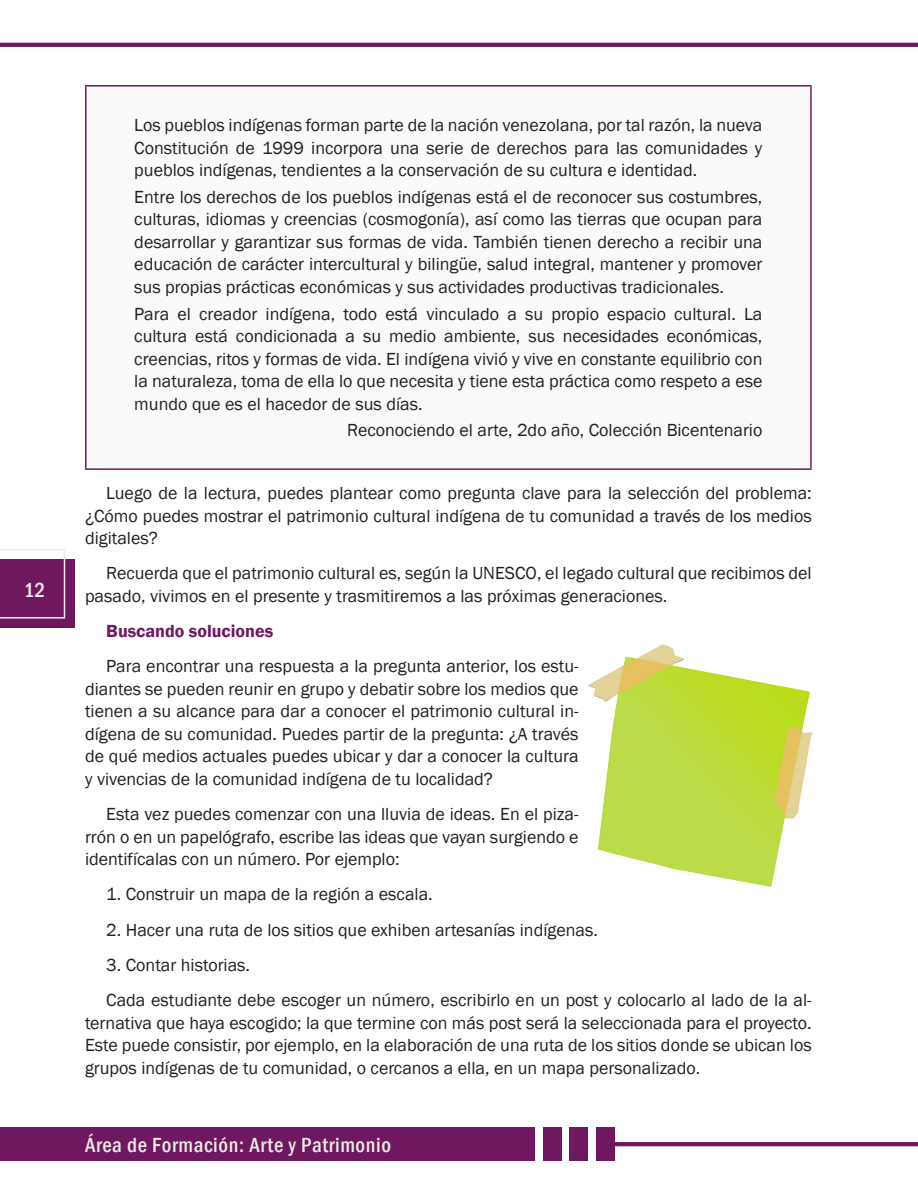
<style>
.page{position:relative;width:918px;height:1188px;background:#fff}
.page>*{position:absolute;margin:0;border:0;box-sizing:border-box;transform-origin:0 0}
.t1{font:500 condensed 21px "Franklin Gothic";letter-spacing:.03em;color:#eaece6}
.t2{font:18px/22.5px "Franklin Gothic";color:#231f20;text-align:justify}
.t3{font:600 18px "Franklin Gothic";color:#6f1860}
</style>
<div class="page">
<hr style="left:0;top:43px;width:918px;height:4px;background:#6f1860">
<div style="left:0;top:560px;width:75px;height:68px;background:#6f1860"></div>
<div style="left:0;top:1128px;width:535px;height:33px;background:#6f1860"></div>
<div style="left:543px;top:1128px;width:18px;height:33px;background:#6f1860"></div>
<div style="left:570px;top:1128px;width:18px;height:33px;background:#6f1860"></div>
<div style="left:596px;top:1128px;width:18px;height:33px;background:#6f1860"></div>
<svg style="left:0;top:549px;width:65px;height:70px"></svg>
<svg style="left:614px;top:1142px;width:304px;height:4px"></svg>
<div style="left:86px;top:86px;width:725px;height:383px;background:#fafaf9"></div>
<hr style="left:85px;top:85px;width:727px;height:2px;background:#6f1860">
<hr style="left:85px;top:87px;width:2px;height:381px;background:#6f1860">
<hr style="left:810px;top:87px;width:2px;height:381px;background:#6f1860">
<hr style="left:85px;top:468px;width:727px;height:2px;background:#6f1860">
<img style="left:587px;top:644px;width:225px;height:243px">
<p class="t1" style="left:24px;top:576px;width:23px">12</p>
<p class="t2" style="left:134px;top:114px;width:630px">Los pueblos indígenas forman parte de la nación venezolana, por tal razón, la nueva Constitución de 1999 incorpora una serie de derechos para las comunidades y pueblos indígenas, tendientes a la conservación de su cultura e identidad.</p>
<p class="t2" style="left:134px;top:186px;width:630px">Entre los derechos de los pueblos indígenas está el de reconocer sus costumbres, culturas, idiomas y creencias (cosmogonía), así como las tierras que ocupan para desarrollar y garantizar sus formas de vida. También tienen derecho a recibir una educación de carácter intercultural y bilingüe, salud integral, mantener y promover sus propias prácticas económicas y sus actividades productivas tradicionales.</p>
<p class="t2" style="left:134px;top:303px;width:630px">Para el creador indígena, todo está vinculado a su propio espacio cultural. La cultura está condicionada a su medio ambiente, sus necesidades económicas, creencias, ritos y formas de vida. El indígena vivió y vive en constante equilibrio con la naturaleza, toma de ella lo que necesita y tiene esta práctica como respeto a ese mundo que es el hacedor de sus días.</p>
<p class="t2" style="left:347px;top:420px;width:417px">Reconociendo el arte, 2do año, Colección Bicentenario</p>
<p class="t2" style="left:85px;top:482px;width:728px;text-indent:21px">Luego de la lectura, puedes plantear como pregunta clave para la selección del problema: ¿Cómo puedes mostrar el patrimonio cultural indígena de tu comunidad a través de los medios digitales?</p>
<p class="t2" style="left:85px;top:563px;width:728px;text-indent:21px">Recuerda que el patrimonio cultural es, según la UNESCO, el legado cultural que recibimos del pasado, vivimos en el presente y trasmitiremos a las próximas generaciones.</p>
<p class="t3" style="left:106px;top:620px;width:169px">Buscando soluciones</p>
<p class="t2" style="left:85px;top:656px;width:495px;text-indent:21px">Para encontrar una respuesta a la pregunta anterior, los estu&shy;diantes se pueden reunir en grupo y debatir sobre los medios que tienen a su alcance para dar a conocer el patrimonio cultural in&shy;dígena de su comunidad. Puedes partir de la pregunta: ¿A través de qué medios actuales puedes ubicar y dar a conocer la cultura y vivencias de la comunidad indígena de tu localidad?</p>
<p class="t2" style="left:85px;top:803px;width:495px;text-indent:21px">Esta vez puedes comenzar con una lluvia de ideas. En el piza&shy;rrón o en un papelógrafo, escribe las ideas que vayan surgiendo e identifícalas con un número. Por ejemplo:</p>
<p class="t2" style="left:106px;top:884px;width:328px">1. Construir un mapa de la región a escala.</p>
<p class="t2" style="left:106px;top:919px;width:493px">2. Hacer una ruta de los sitios que exhiben artesanías indígenas.</p>
<p class="t2" style="left:106px;top:954px;width:145px">3. Contar historias.</p>
<p class="t2" style="left:85px;top:989px;width:728px;text-indent:21px">Cada estudiante debe escoger un número, escribirlo en un post y colocarlo al lado de la al&shy;ternativa que haya escogido; la que termine con más post será la seleccionada para el proyecto.<br>Este puede consistir, por ejemplo, en la elaboración de una ruta de los sitios donde se ubican los grupos indígenas de tu comunidad, o cercanos a ella, en un mapa personalizado.</p>
<p class="t1" style="left:85px;top:1131px;width:308px">Área de Formación: Arte y Patrimonio</p>
</div>
